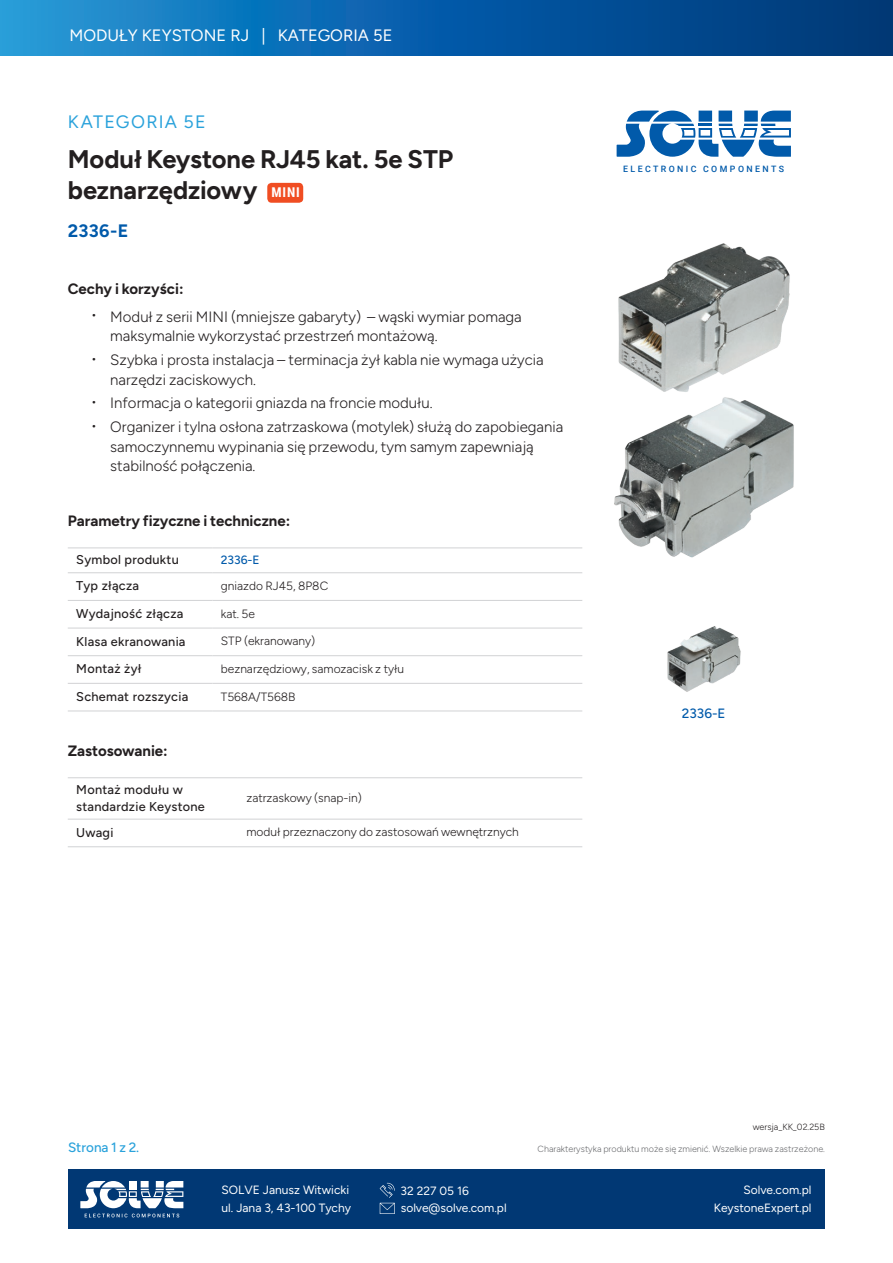
<style>
.page{position:relative;width:893px;height:1263px;background:#fff}
.page>*{position:absolute;margin:0;border:0;box-sizing:border-box;transform-origin:0 0}
.t1{font:700 25.5px/31.5px "Figtree";color:#231f20}
.t2{font:18px "Figtree";color:#2aa2db}
.t3{font:700 18px "Figtree";color:#015aaa}
.t4{font:16.5px "Figtree";color:#fff}
.t5{font:300 15px/19.5px "Figtree";color:#231f20}
.t6{font:700 15px "Figtree";color:#231f20}
.t7{font:500 13.5px "Figtree";color:#2aa2db}
.t8{font:500 13.5px "Figtree";color:#015aaa}
.t9{font:700 13.5px "Roboto Condensed";color:#fff}
.t10{font:500 12.75px/16.5px "Figtree";letter-spacing:.02em;color:#231f20}
.t11{font:300 12px "Figtree";color:#231f20}
.t12{font:12px/18px "Figtree";color:#fff}
.t13{font:500 12px "Figtree";color:#015aaa}
.t14{font:300 9px "Figtree";color:#6c6d70}
.t15{font:300 9px "Figtree";color:#231f20}
.t16{font:500 8.85px "Roboto";letter-spacing:.27em;color:#015aaa}
.s1{font-family:"Jost";font-size:34.5px}
</style>
<div class="page">
<div style="left:68px;top:1169px;width:757px;height:60px;background:#013874"></div>
<svg style="left:0;top:0;width:893px;height:56px;background:#0a61a6"></svg>
<svg style="left:80px;top:1181px;width:103px;height:36px"></svg>
<svg style="left:380px;top:1183px;width:15px;height:31px"></svg>
<svg style="left:617px;top:111px;width:174px;height:46px"></svg>
<hr style="left:68px;top:547px;width:144px;height:1px;background:#d1d2d4">
<hr style="left:68px;top:572px;width:144px;height:1px;background:#d1d2d4">
<hr style="left:68px;top:600px;width:144px;height:1px;background:#d1d2d4">
<hr style="left:212px;top:600px;width:370px;height:1px;background:#d1d2d4">
<hr style="left:212px;top:547px;width:370px;height:1px;background:#d1d2d4">
<hr style="left:212px;top:572px;width:370px;height:1px;background:#d1d2d4">
<hr style="left:68px;top:655px;width:144px;height:1px;background:#d1d2d4">
<hr style="left:212px;top:655px;width:370px;height:1px;background:#d1d2d4">
<hr style="left:68px;top:683px;width:144px;height:1px;background:#d1d2d4">
<hr style="left:212px;top:683px;width:370px;height:1px;background:#d1d2d4">
<hr style="left:68px;top:711px;width:144px;height:1px;background:#d1d2d4">
<hr style="left:212px;top:711px;width:370px;height:1px;background:#d1d2d4">
<hr style="left:68px;top:628px;width:144px;height:1px;background:#d1d2d4">
<hr style="left:212px;top:628px;width:370px;height:1px;background:#d1d2d4">
<hr style="left:68px;top:819px;width:170px;height:1px;background:#d1d2d4">
<hr style="left:238px;top:819px;width:344px;height:1px;background:#d1d2d4">
<hr style="left:68px;top:846px;width:170px;height:1px;background:#d1d2d4">
<hr style="left:238px;top:846px;width:344px;height:1px;background:#d1d2d4">
<hr style="left:68px;top:777px;width:170px;height:1px;background:#d1d2d4">
<hr style="left:238px;top:777px;width:344px;height:1px;background:#d1d2d4">
<img style="left:614px;top:398px;width:180px;height:160px">
<img style="left:667px;top:626px;width:74px;height:66px">
<div style="left:267px;top:183px;width:36px;height:20px;background:#f04d22;border-radius:4px"></div>
<img style="left:618px;top:243px;width:172px;height:155px">
<p class="t4" style="left:69px;top:25px;width:324px">moduły Keystone RJ | Kategor ia 5e</p>
<p class="t2" style="left:68px;top:111px;width:27px">KATEGO</p>
<p class="t2" style="left:146px;top:111px;width:58px">RIA 5E</p>
<h1 class="t1" style="left:68px;top:143px;width:387px">Moduł Keystone RJ45 kat. 5e STP beznarzędziowy</h1>
<p class="t3" style="left:68px;top:220px;width:62px">2336-E</p>
<p class="t9" style="left:272px;top:183px;width:30px">MINI</p>
<p class="t6" style="left:68px;top:280px;width:117px">Cechy i korzyści:</p>
<p class="t5" style="left:110px;top:307px;width:413px;text-indent:-21px"><span class="s1">•</span> Moduł z serii MINI (mniejsze gabaryty) – wąski wymiar pomaga maksymalnie wykorzystać przestrzeń montażową.</p>
<p class="t5" style="left:110px;top:350px;width:435px;text-indent:-21px"><span class="s1">•</span> Szybka i prosta instalacja – terminacja żył kabla nie wymaga użycia narzędzi zaciskowych.</p>
<p class="t5" style="left:89px;top:393px;width:345px"><span class="s1">•</span> Informacja o kategorii gniazda na froncie modułu.</p>
<p class="t5" style="left:110px;top:417px;width:454px;text-indent:-21px"><span class="s1">•</span> Organizer i tylna osłona zatrzaskowa (motylek) służą do zapobiegania samoczynnemu wypinania się przewodu, tym samym zapewniają stabilność połączenia.</p>
<p class="t6" style="left:68px;top:512px;width:224px">Parametry fizyczne i techniczne:</p>
<p class="t10" style="left:76px;top:551px;width:104px">Symbol produktu</p>
<p class="t13" style="left:221px;top:553px;width:40px">2336-E</p>
<p class="t10" style="left:76px;top:578px;width:64px">Typ złącza</p>
<p class="t11" style="left:221px;top:579px;width:109px">gniazdo RJ45, 8P8C</p>
<p class="t10" style="left:76px;top:605px;width:109px">Wydajność złącza</p>
<p class="t11" style="left:221px;top:607px;width:36px">kat. 5e</p>
<p class="t10" style="left:76px;top:633px;width:111px">Klasa ekranowania</p>
<p class="t11" style="left:221px;top:634px;width:96px">STP (ekranowany)</p>
<p class="t10" style="left:76px;top:660px;width:67px">Montaż żył</p>
<p class="t11" style="left:221px;top:662px;width:185px">beznarzędziowy, samozacisk z tyłu</p>
<p class="t10" style="left:76px;top:688px;width:113px">Schemat rozszycia</p>
<p class="t11" style="left:221px;top:690px;width:76px">T568A/T568B</p>
<p class="t6" style="left:68px;top:742px;width:102px">Zastosowanie:</p>
<p class="t10" style="left:76px;top:781px;width:130px">Montaż modułu w standardzie Keystone</p>
<p class="t11" style="left:246px;top:791px;width:117px">zatrzaskowy (snap-in)</p>
<p class="t10" style="left:76px;top:824px;width:39px">Uwagi</p>
<p class="t11" style="left:246px;top:825px;width:274px">moduł przeznaczony do zastosowań wewnętrznych</p>
<p class="t16" style="left:623px;top:163px;width:163px">ELECTRONIC COMPONENTS</p>
<p class="t8" style="left:682px;top:705px;width:45px">2336-E</p>
<p class="t15" style="left:753px;top:1121px;width:74px">wersja_KK_02.25B</p>
<p class="t7" style="left:68px;top:1139px;width:73px">Strona 1 z 2.</p>
<p class="t14" style="left:538px;top:1143px;width:289px">Charakterystyka produktu może się zmienić. Wszelkie prawa zastrzeżone.</p>
<p class="t12" style="left:222px;top:1181px;width:131px">SOLVE Janusz Witwicki ul. Jana 3, 43-100 Tychy</p>
<p class="t12" style="left:714px;top:1181px;width:99px;text-align:right">Solve.com.pl<br>KeystoneExpert.pl</p>
<p class="t12" style="left:401px;top:1181px;width:108px">32 227 05 16 solve@solve.com.pl</p>
</div>
